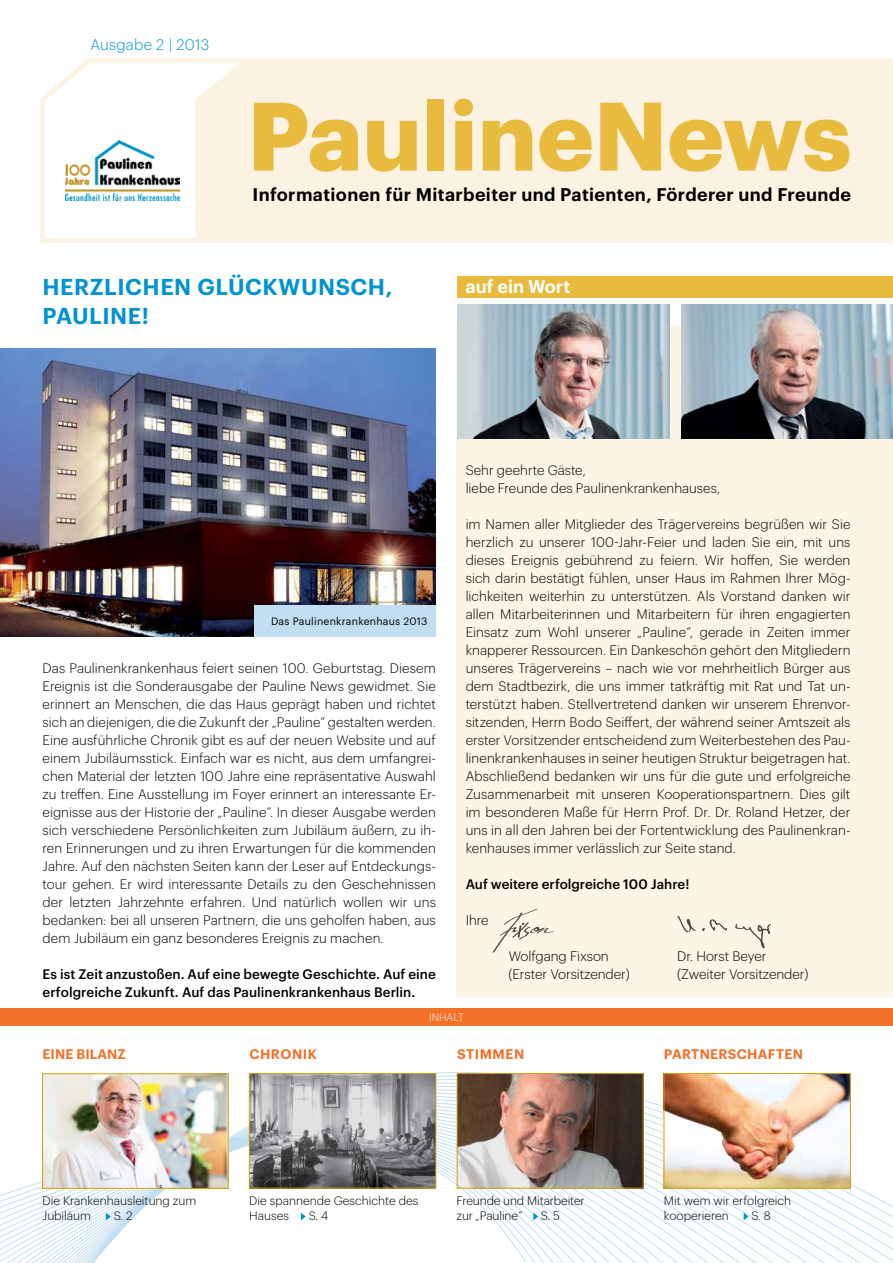
<style>
.page{position:relative;width:893px;height:1263px;background:#fff}
.page>*{position:absolute;margin:0;border:0;box-sizing:border-box;transform-origin:0 0}
.t1{font:700 94.95px "Graphik";color:#e8bb3e}
.t2{font:600 22.5px/28.5px "Graphik";letter-spacing:.025em;color:#0093d0}
.t3{font:600 18px "Graphik";letter-spacing:.02em;color:#000}
.t4{font:600 18px "Graphik";color:#fff}
.t5{font:300 15px "Graphik";letter-spacing:.02em;color:#0093d0}
.t6{font:300 13.5px/18px "Graphik";color:#000;text-align:justify}
.t7{font:500 13.5px/18px "Graphik";letter-spacing:.005em;color:#000}
.t8{font:600 13.5px "Graphik";letter-spacing:.025em;color:#f37029}
.t9{font:600 13.5px "Graphik";letter-spacing:.045em;color:#f37029}
.t10{font:600 13.5px "Graphik";letter-spacing:.005em;color:#f37029}
.t11{font:300 12px/15px "Graphik";color:#000}
.t12{font:10.5px "Graphik";letter-spacing:.02em;color:#000}
.t13{font:300 10.5px "Graphik";letter-spacing:.005em;color:#fff}
.s1{font-style:italic}
</style>
<div class="page">
<svg style="left:40px;top:58px;width:853px;height:185px"></svg>
<div style="left:196px;top:61px;width:697px;height:180px;background:#fbf2e1"></div>
<img style="left:66px;top:141px;width:113px;height:59px">
<img style="left:0;top:348px;width:436px;height:289px">
<div style="left:254px;top:605px;width:182px;height:32px;background:#c2dff1"></div>
<svg style="left:0;top:868px;width:893px;height:395px"></svg>
<div style="left:457px;top:326px;width:436px;height:671px;background:#fcf4e5"></div>
<div style="left:457px;top:276px;width:436px;height:21px;background:#e8bb3e"></div>
<img style="left:457px;top:304px;width:212px;height:135px">
<img style="left:681px;top:304px;width:212px;height:135px">
<svg style="left:677px;top:916px;width:19px;height:17px"></svg>
<svg style="left:702px;top:919px;width:25px;height:12px"></svg>
<svg style="left:735px;top:924px;width:36px;height:24px"></svg>
<svg style="left:492px;top:909px;width:62px;height:44px"></svg>
<div style="left:0;top:1008px;width:893px;height:17px;background:#f37029"></div>
<img style="left:44px;top:1075px;width:182px;height:111px">
<div style="left:42px;top:1073px;width:186px;height:115px;border:1px solid #d59f10"></div>
<img style="left:459px;top:1075px;width:182px;height:111px">
<div style="left:457px;top:1073px;width:186px;height:115px;border:1px solid #d59f10"></div>
<img style="left:666px;top:1075px;width:183px;height:111px">
<div style="left:664px;top:1073px;width:187px;height:115px;border:1px solid #d59f10"></div>
<svg style="left:106px;top:1212px;width:5px;height:8px"></svg>
<img style="left:251px;top:1075px;width:183px;height:111px">
<div style="left:249px;top:1073px;width:187px;height:115px;border:1px solid #d59f10"></div>
<svg style="left:301px;top:1212px;width:5px;height:8px"></svg>
<svg style="left:744px;top:1212px;width:4px;height:8px"></svg>
<svg style="left:533px;top:1212px;width:5px;height:8px"></svg>
<p class="t5" style="left:90px;top:34px;width:121px">Ausgabe 2 | 2013</p>
<h1 class="t1" style="left:248px;top:63px;width:605px">PaulineNews</h1>
<h3 class="t3" style="left:253px;top:180px;width:600px">Informationen für Mitarbeiter und Patienten, Förderer und Freunde</h3>
<h2 class="t2" style="left:43px;top:271px;width:351px">HERZLICHEN GLÜCKWUNSCH,<br>PAULINE!</h2>
<h3 class="t4" style="left:466px;top:273px;width:106px">auf ein Wort</h3>
<p class="t12" style="left:271px;top:613px;width:158px">Das Paulinenkrankenhaus 2013</p>
<p class="t6" style="left:43px;top:658px;width:395px">Das Paulinenkrankenhaus feiert seinen 100. Geburtstag. Diesem Ereignis ist die Sonderausgabe der Pauline News gewidmet. Sie erinnert an Menschen, die das Haus geprägt haben und richtet sich an diejenigen, die die Zukunft der „Pauline” gestalten werden.<br>Eine ausführliche Chronik gibt es auf der neuen Website und auf einem Jubiläumsstick. Einfach war es nicht, aus dem umfangrei&shy;chen Material der letzten 100 Jahre eine repräsentative Auswahl zu treffen. Eine Ausstellung im Foyer erinnert an interessante Er&shy;eignisse aus der Historie der <span class="s1">„</span>Pauline<span class="s1">”</span>. In dieser Ausgabe werden sich verschiedene Persönlichkeiten zum Jubiläum äußern, zu ih&shy;ren Erinnerungen und zu ihren Erwartungen für die kommenden Jahre. Auf den nächsten Seiten kann der Leser auf Entdeckungs&shy;tour gehen. Er wird interessante Details zu den Geschehnissen der letzten Jahrzehnte erfahren. Und natürlich wollen wir uns bedanken: bei all unseren Partnern, die uns geholfen haben, aus dem Jubiläum ein ganz besonderes Ereignis zu machen.</p>
<p class="t7" style="left:43px;top:963px;width:395px">Es ist Zeit anzustoßen. Auf eine bewegte Geschichte. Auf eine erfolgreiche Zukunft. Auf das Paulinenkrankenhaus Berlin.</p>
<p class="t6" style="left:466px;top:460px;width:256px">Sehr geehrte Gäste,<br>liebe Freunde des Paulinenkrankenhauses,</p>
<p class="t6" style="left:466px;top:514px;width:386px">im Namen aller Mitglieder des Trägervereins begrüßen wir Sie herzlich zu unserer 100-Jahr-Feier und laden Sie ein, mit uns dieses Ereignis gebührend zu feiern. Wir hoffen, Sie werden sich darin bestätigt fühlen, unser Haus im Rahmen Ihrer Mög&shy;lichkeiten weiterhin zu unterstützen. Als Vorstand danken wir allen Mitarbeiterinnen und Mitarbeitern für ihren engagierten Einsatz zum Wohl unserer <span class="s1">„</span>Pauline<span class="s1">”</span>, gerade in Zeiten immer knapperer Ressourcen. Ein Dankeschön gehört den Mitgliedern unseres Trägervereins – nach wie vor mehrheitlich Bürger aus dem Stadtbezirk, die uns immer tatkräftig mit Rat und Tat un&shy;terstützt haben. Stellvertretend danken wir unserem Ehrenvor&shy;sitzenden, Herrn Bodo Seiffert, der während seiner Amtszeit als erster Vorsitzender entscheidend zum Weiterbestehen des Pau&shy;linenkrankenhauses in seiner heutigen Struktur beigetragen hat.<br>Abschließend bedanken wir uns für die gute und erfolgreiche Zusammenarbeit mit unseren Kooperationspartnern. Dies gilt im besonderen Maße für Herrn Prof. Dr. Dr. Roland Hetzer, der uns in all den Jahren bei der Fortentwicklung des Paulinenkran&shy;kenhauses immer verlässlich zur Seite stand.</p>
<p class="t7" style="left:466px;top:873px;width:225px">Auf weitere erfolgreiche 100 Jahre!</p>
<p class="t6" style="left:466px;top:910px;width:24px">Ihre</p>
<p class="t6" style="left:509px;top:946px;width:102px">Wolfgang Fixson</p>
<p class="t6" style="left:677px;top:946px;width:91px">Dr. Horst Beyer</p>
<p class="t6" style="left:509px;top:964px;width:123px">(Erster Vorsitzender)</p>
<p class="t6" style="left:677px;top:964px;width:133px">(Zweiter Vorsitzender)</p>
<p class="t10" style="left:43px;top:1044px;width:85px">EINE BILANZ</p>
<p class="t13" style="left:429px;top:1010px;width:36px">INHALT</p>
<p class="t9" style="left:249px;top:1044px;width:69px">CHRONIK</p>
<p class="t9" style="left:457px;top:1044px;width:69px">STIMMEN</p>
<p class="t8" style="left:664px;top:1044px;width:140px">PARTNERSCHAFTEN</p>
<p class="t11" style="left:43px;top:1193px;width:155px">Die Krankenhausleitung zum<br>Jubiläum</p>
<p class="t11" style="left:114px;top:1208px;width:21px">S. 2</p>
<p class="t11" style="left:249px;top:1193px;width:171px">Die spannende Geschichte des<br>Hauses</p>
<p class="t11" style="left:309px;top:1208px;width:21px">S. 4</p>
<p class="t11" style="left:457px;top:1193px;width:130px">Freunde und Mitarbeiter zur <span class="s1">„</span>Pauline<span class="s1">”</span></p>
<p class="t11" style="left:541px;top:1208px;width:20px">S. 5</p>
<p class="t11" style="left:664px;top:1193px;width:129px">Mit wem wir erfolgreich kooperieren</p>
<p class="t11" style="left:751px;top:1208px;width:21px">S. 8</p>
</div>
